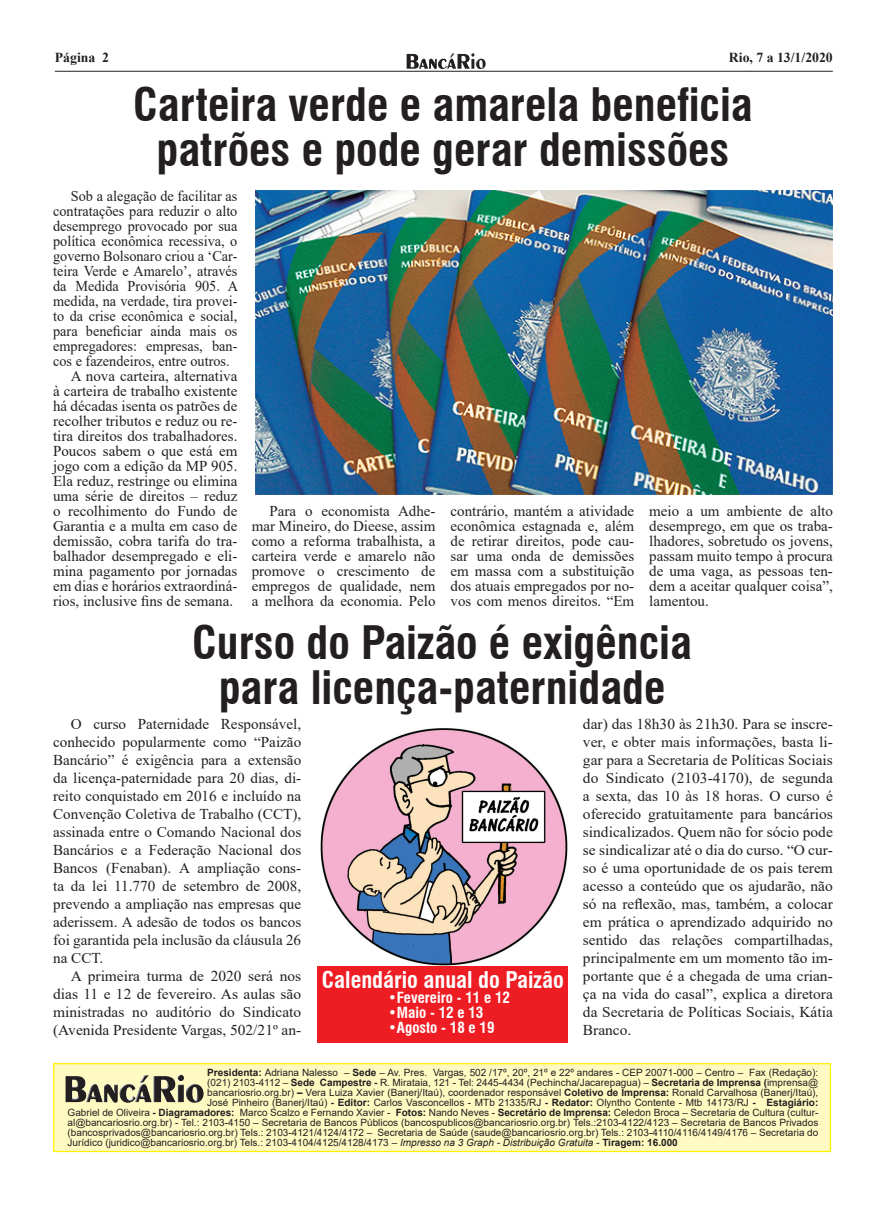
<style>
.page{position:relative;width:886px;height:1205px;background:#fff}
.page>*{position:absolute;margin:0;border:0;box-sizing:border-box;transform-origin:0 0}
.t1{font:700 condensed 45px/45px "Swiss 721 BT";color:#231f20;text-align:center}
.t2{font:700 condensed 22.5px "Swiss 721 BT";color:#fff}
.t3{font:15px/18px "Times New Roman";color:#231f20;text-align:justify}
.t4{font:15px "Times New Roman";color:#231f20;scale:.95 1}
.t5{font:700 condensed 15px "Swiss 721 BT";color:#fff}
.t6{font:700 13.75px "Times New Roman";color:#231f20}
.t7{font:10px "Arial";color:#231f20}
.s1{font-weight:700}
.s2{font-style:italic}
</style>
<div class="page">
<div style="left:318px;top:966px;width:250px;height:77px;background:#ee1d23"></div>
<hr style="left:55px;top:71px;width:778px;height:1px;background:#231f20">
<img style="left:406px;top:53px;width:69px;height:16px">
<div style="left:53px;top:1063px;width:778px;height:89px;background:#fffac1;border:1px solid #fff101"></div>
<img style="left:66px;top:1074px;width:118px;height:28px">
<img style="left:255px;top:190px;width:578px;height:304px">
<img style="left:320px;top:728px;width:248px;height:238px">
<p class="t6" style="left:55px;top:48px;width:56px">Página 2</p>
<p class="t6" style="left:729px;top:48px;width:105px">Rio, 7 a 13/1/2020</p>
<h1 class="t1" style="left:133px;top:82px;width:621px">Carteira verde e amarela beneficia patrões e pode gerar demissões</h1>
<p class="t4" style="left:71px;top:185px;width:177px">Sob a alegação de facilitar as</p>
<p class="t4" style="left:53px;top:200px;width:195px">contratações para reduzir o alto</p>
<p class="t4" style="left:53px;top:215px;width:195px">desemprego provocado por sua</p>
<p class="t4" style="left:53px;top:230px;width:195px">política econômica recessiva, o</p>
<p class="t4" style="left:53px;top:245px;width:195px">governo Bolsonaro criou a ‘Car-</p>
<p class="t4" style="left:53px;top:260px;width:195px">teira Verde e Amarelo’, através</p>
<p class="t4" style="left:53px;top:275px;width:196px">da Medida Provisória 905. A</p>
<p class="t4" style="left:53px;top:290px;width:195px">medida, na verdade, tira provei-</p>
<p class="t4" style="left:53px;top:305px;width:196px">to da crise econômica e social,</p>
<p class="t4" style="left:53px;top:320px;width:195px">para beneficiar ainda mais os</p>
<p class="t4" style="left:53px;top:335px;width:195px">empregadores: empresas, ban-</p>
<p class="t4" style="left:53px;top:350px;width:187px">cos e fazendeiros, entre outros.</p>
<p class="t3" style="left:71px;top:366px;width:168px">A nova carteira, alternativa</p>
<p class="t3" style="left:53px;top:381px;width:186px">à carteira de trabalho existente</p>
<p class="t3" style="left:53px;top:396px;width:186px">há décadas isenta os patrões de</p>
<p class="t3" style="left:53px;top:411px;width:186px">recolher tributos e reduz ou re-</p>
<p class="t3" style="left:53px;top:426px;width:186px">tira direitos dos trabalhadores.</p>
<p class="t3" style="left:53px;top:441px;width:186px">Poucos sabem o que está em</p>
<p class="t3" style="left:53px;top:456px;width:186px">jogo com a edição da MP 905.</p>
<p class="t3" style="left:53px;top:471px;width:186px">Ela reduz, restringe ou elimina</p>
<p class="t3" style="left:53px;top:486px;width:186px">uma série de direitos – reduz</p>
<p class="t3" style="left:53px;top:501px;width:186px">o recolhimento do Fundo de</p>
<p class="t3" style="left:53px;top:516px;width:186px">Garantia e a multa em caso de</p>
<p class="t3" style="left:53px;top:531px;width:186px">demissão, cobra tarifa do tra-</p>
<p class="t3" style="left:53px;top:546px;width:186px">balhador desempregado e eli-</p>
<p class="t3" style="left:53px;top:561px;width:186px">mina pagamento por jornadas</p>
<p class="t3" style="left:53px;top:576px;width:186px">em dias e horários extraordiná-</p>
<p class="t3" style="left:53px;top:591px;width:181px">rios, inclusive fins de semana.</p>
<p class="t3" style="left:252px;top:503px;width:185px;line-height:15px;text-indent:18px">Para o economista Adhe&shy;mar Mineiro, do Dieese, assim como a reforma trabalhista, a carteira verde e amarelo não promove o crescimento de empregos de qualidade, nem a melhora da economia. Pelo</p>
<p class="t3" style="left:450px;top:503px;width:185px;line-height:15px">contrário, mantém a atividade econômica estagnada e, além de retirar direitos, pode cau&shy;sar uma onda de demissões em massa com a substituição dos atuais empregados por no&shy;vos com menos direitos. “Em</p>
<p class="t3" style="left:649px;top:503px;width:185px;line-height:15px">meio a um ambiente de alto desemprego, em que os traba&shy;lhadores, sobretudo os jovens, passam muito tempo à procura de uma vaga, as pessoas ten&shy;dem a aceitar qualquer coisa”, lamentou.</p>
<h1 class="t1" style="left:192px;top:620px;width:501px">Curso do Paizão é exigência para licença-paternidade</h1>
<p class="t3" style="left:53px;top:714px;width:250px;text-indent:18px">O curso Paternidade Responsável, conhecido popularmente como “Paizão Bancário” é exigência para a extensão da licença-paternidade para 20 dias, di&shy;reito conquistado em 2016 e incluído na Convenção Coletiva de Trabalho (CCT), assinada entre o Comando Nacional dos Bancários e a Federação Nacional dos Bancos (Fenaban). A ampliação cons&shy;ta da lei 11.770 de setembro de 2008, prevendo a ampliação nas empresas que aderissem. A adesão de todos os bancos foi garantida pela inclusão da cláusula 26 na CCT.</p>
<p class="t3" style="left:53px;top:966px;width:250px;text-indent:18px">A primeira turma de 2020 será nos dias 11 e 12 de fevereiro. As aulas são ministradas no auditório do Sindicato (Avenida Presidente Vargas, 502/21º an-</p>
<h2 class="t2" style="left:322px;top:966px;width:243px">Calendário anual do Paizão</h2>
<p class="t5" style="left:388px;top:988px;width:123px">•Fevereiro - 11 e 12</p>
<p class="t5" style="left:388px;top:1003px;width:97px">•Maio - 12 e 13</p>
<p class="t5" style="left:388px;top:1018px;width:108px">•Agosto - 18 e 19</p>
<p class="t3" style="left:583px;top:714px;width:251px">dar) das 18h30 às 21h30. Para se inscre&shy;ver, e obter mais informações, basta li&shy;gar para a Secretaria de Políticas Sociais do Sindicato (2103-4170), de segunda a sexta, das 10 às 18 horas. O curso é oferecido gratuitamente para bancários sindicalizados. Quem não for sócio pode se sindicalizar até o dia do curso. “O cur&shy;so é uma oportunidade de os pais terem acesso a conteúdo que os ajudarão, não só na reflexão, mas, também, a colocar em prática o aprendizado adquirido no sentido das relações compartilhadas, principalmente em um momento tão im&shy;portante que é a chegada de uma crian&shy;ça na vida do casal”, explica a diretora da Secretaria de Políticas Sociais, Kátia Branco.</p>
<p class="t7" style="left:207px;top:1066px;width:612px"><span class="s1">Presidenta:</span> Adriana Nalesso – <span class="s1">Sede</span> – Av. Pres. Vargas, 502 /17º, 20º, 21º e 22º andares - CEP 20071-000 – Centro – Fax (Redação):</p>
<p class="t7" style="left:207px;top:1076px;width:612px">(021) 2103-4112 – <span class="s1">Sede Campestre -</span> R. Mirataia, 121 - Tel: 2445-4434 (Pechincha/Jacarepagua) – <span class="s1">Secretaria de Imprensa (</span>imprensa@</p>
<p class="t7" style="left:207px;top:1086px;width:612px">bancariosrio.org.br) <span class="s1">–</span> Vera Luiza Xavier (Banerj/Itaú), coordenador responsável <span class="s1">Coletivo de Imprensa:</span> Ronald Carvalhosa (Banerj/Itaú),</p>
<p class="t7" style="left:207px;top:1096px;width:612px">José Pinheiro (Banerj/Itaú) <span class="s1">- Editor:</span> Carlos Vasconcellos - MTb 21335/RJ <span class="s1">- Redator:</span> Olyntho Contente - Mtb 14173/RJ <span class="s1">- Estagiário:</span></p>
<p class="t7" style="left:68px;top:1106px;width:752px">Gabriel de Oliveira <span class="s1">- Diagramadores:</span> Marco Scalzo e Fernando Xavier - <span class="s1">Fotos:</span> Nando Neves - <span class="s1">Secretário de Imprensa:</span> Celedon Broca – Secretaria de Cultura (cultur-</p>
<p class="t7" style="left:68px;top:1116px;width:752px">al@bancariosrio.org.br) - Tel.: 2103-4150 – Secretaria de Bancos Públicos (bancospublicos@bancariosrio.org.br) Tels.:2103-4122/4123 – Secretaria de Bancos Privados</p>
<p class="t7" style="left:68px;top:1126px;width:752px">(bancosprivados@bancariosrio.org.br) Tels.: 2103-4121/4124/4172 – Secretaria de Saúde (saude@bancariosrio.org.br) Tels.: 2103-4110/4116/4149/4176 – Secretaria do</p>
<p class="t7" style="left:68px;top:1136px;width:612px">Jurídico (juridico@bancariosrio.org.br) Tels.: 2103-4104/4125/4128/4173 – <span class="s2">Impresso na 3 Graph - Distribuição Gratuita -</span> <span class="s1">Tiragem: 16.000</span></p>
</div>
